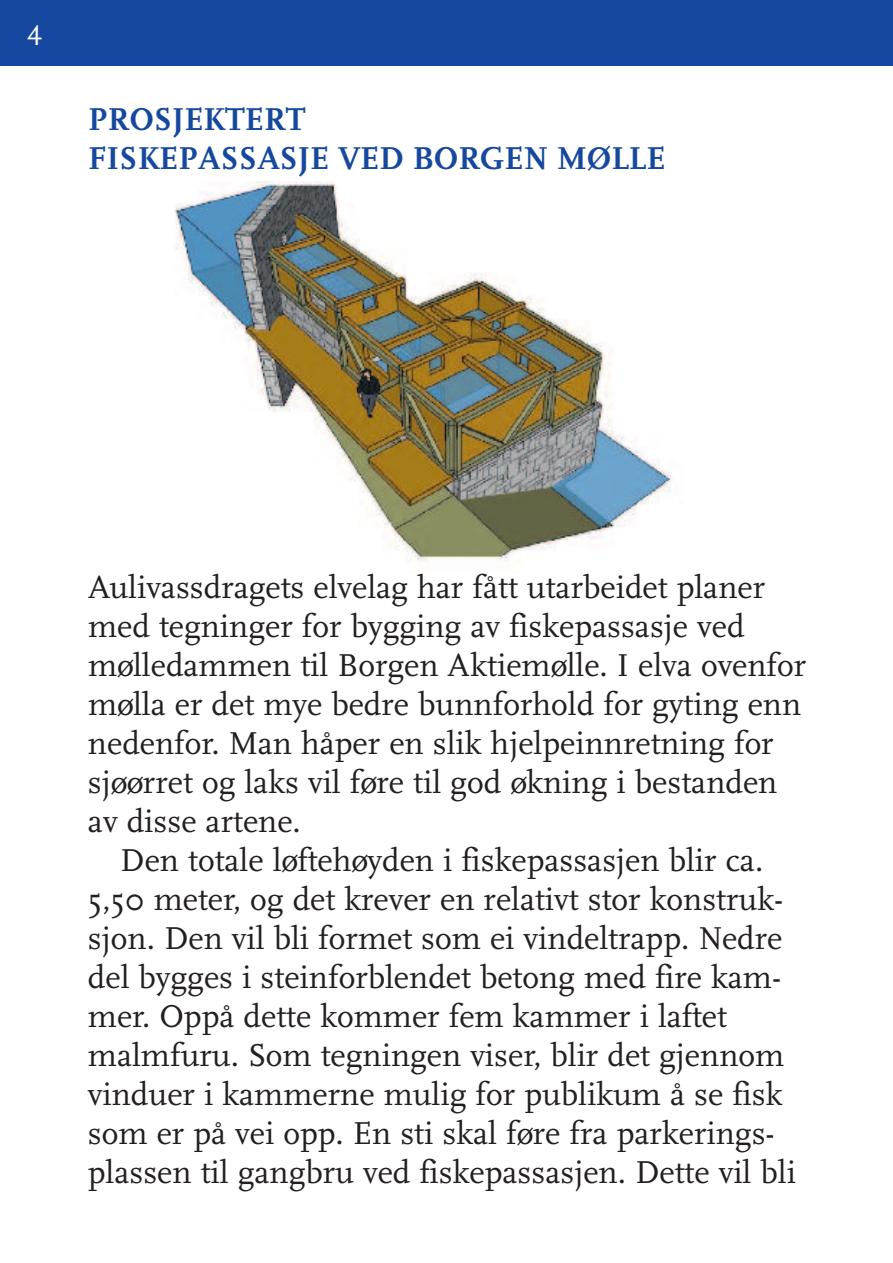
<style>
.page{position:relative;width:893px;height:1263px;background:#fff}
.page>*{position:absolute;margin:0;border:0;box-sizing:border-box;transform-origin:0 0}
.t1{font:33px/39px "Scala";color:#231f20}
.t2{font:700 33px/39px "Scala";color:#15489e}
.t3{font:30px "Scala Caps";color:#fff}
</style>
<div class="page">
<div style="left:0;top:0;width:893px;height:65px;background:#15489e"></div>
<img style="left:174px;top:181px;width:498px;height:382px">
<p class="t3" style="left:27px;top:17px;width:16px">4</p>
<p class="t2" style="left:88px;top:99px;width:579px">PROSJEKTERT<br>FISKEPASSASJE VED BORGEN MØLLE</p>
<p class="t1" style="left:88px;top:567px;width:720px">Aulivassdragets elvelag har fått utarbeidet planer med tegninger for bygging av fiskepassasje ved mølledammen til Borgen Aktiemølle. I elva ovenfor mølla er det mye bedre bunnforhold for gyting enn nedenfor. Man håper en slik hjelpeinnretning for sjøørret og laks vil føre til god økning i bestanden av disse artene.</p>
<p class="t1" style="left:88px;top:840px;width:710px;text-indent:32px">Den totale løftehøyden i fiskepassasjen blir ca.<br>5,50 meter, og det krever en relativt stor konstruk&shy;sjon. Den vil bli formet som ei vindeltrapp. Nedre del bygges i steinforblendet betong med fire kam&shy;mer. Oppå dette kommer fem kammer i laftet malmfuru. Som tegningen viser, blir det gjennom vinduer i kammerne mulig for publikum å se fisk som er på vei opp. En sti skal føre fra parkerings&shy;plassen til gangbru ved fiskepassasjen. Dette vil bli</p>
</div>
